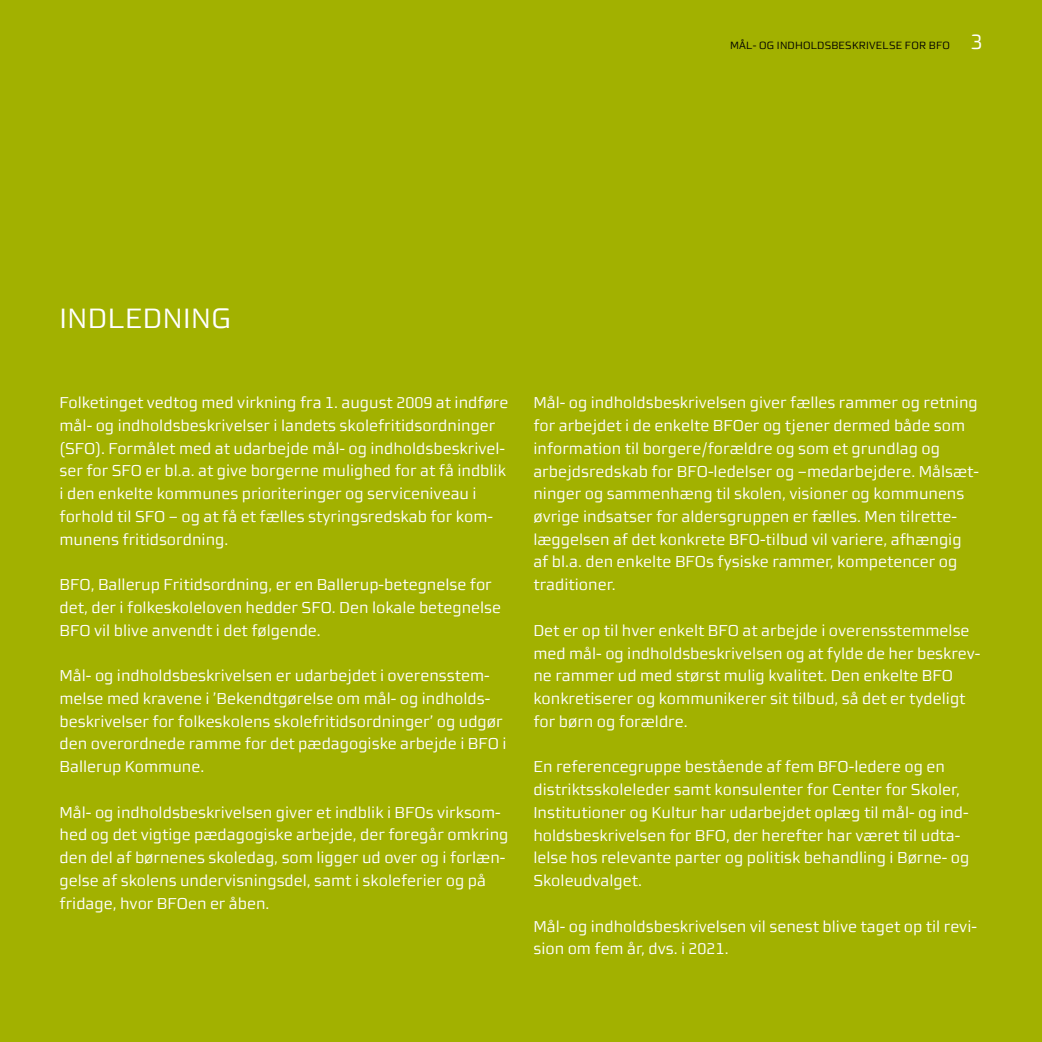
<style>
.page{position:relative;width:1042px;height:1042px;background:#a2b100}
.page>*{position:absolute;margin:0;border:0;box-sizing:border-box;transform-origin:0 0}
.t1{font:28px "Morgan Sans";letter-spacing:.02em;color:#fff}
.t2{font:15.75px/22.8px "Morgan Sans";color:#fff}
.t3{font:10.5px "Morgan Sans";letter-spacing:.02em;color:#000}
.s1{font-size:21px;color:#fff}
</style>
<div class="page">
<p class="t3" style="left:730px;top:39px;width:254px">MÅL- OG INDHOLDSBESKRIVELSE FOR BFO <span class="s1">3</span></p>
<h1 class="t1" style="left:60px;top:301px;width:173px">INDLEDNING</h1>
<p class="t2" style="left:60px;top:391px;width:450px">Folketinget vedtog med virkning fra 1. august 2009 at indføre mål- og indholdsbeskrivelser i landets skolefritidsordninger (SFO). Formålet med at udarbejde mål- og indholdsbeskrivel&shy;ser for SFO er bl.a. at give borgerne mulighed for at få indblik i den enkelte kommunes prioriteringer og serviceniveau i forhold til SFO – og at få et fælles styringsredskab for kom&shy;munens fritidsordning.</p>
<p class="t2" style="left:60px;top:573px;width:443px">BFO, Ballerup Fritidsordning, er en Ballerup-betegnelse for det, der i folkeskoleloven hedder SFO. Den lokale betegnelse<br>BFO vil blive anvendt i det følgende.</p>
<p class="t2" style="left:60px;top:664px;width:448px">Mål- og indholdsbeskrivelsen er udarbejdet i overensstem&shy;melse med kravene i ’Bekendtgørelse om mål- og indholds&shy;beskrivelser for folkeskolens skolefritidsordninger’ og udgør den overordnede ramme for det pædagogiske arbejde i BFO i Ballerup Kommune.</p>
<p class="t2" style="left:60px;top:800px;width:450px">Mål- og indholdsbeskrivelsen giver et indblik i BFOs virksom&shy;hed og det vigtige pædagogiske arbejde, der foregår omkring den del af børnenes skoledag, som ligger ud over og i forlæn&shy;gelse af skolens undervisningsdel, samt i skoleferier og på fridage, hvor BFOen er åben.</p>
<p class="t2" style="left:533px;top:391px;width:447px">Mål- og indholdsbeskrivelsen giver fælles rammer og retning for arbejdet i de enkelte BFOer og tjener dermed både som information til borgere/forældre og som et grundlag og arbejdsredskab for BFO-ledelser og –medarbejdere. Målsæt&shy;ninger og sammenhæng til skolen, visioner og kommunens øvrige indsatser for aldersgruppen er fælles. Men tilrette&shy;læggelsen af det konkrete BFO-tilbud vil variere, afhængig af bl.a. den enkelte BFOs fysiske rammer, kompetencer og traditioner.</p>
<p class="t2" style="left:533px;top:619px;width:449px">Det er op til hver enkelt BFO at arbejde i overensstemmelse med mål- og indholdsbeskrivelsen og at fylde de her beskrev&shy;ne rammer ud med størst mulig kvalitet. Den enkelte BFO konkretiserer og kommunikerer sit tilbud, så det er tydeligt for børn og forældre.</p>
<p class="t2" style="left:533px;top:755px;width:437px">En referencegruppe bestående af fem BFO-ledere og en distriktsskoleleder samt konsulenter for Center for Skoler, Institutioner og Kultur har udarbejdet oplæg til mål- og ind&shy;holdsbeskrivelsen for BFO, der herefter har været til udta&shy;lelse hos relevante parter og politisk behandling i Børne- og Skoleudvalget.</p>
<p class="t2" style="left:533px;top:914px;width:445px">Mål- og indholdsbeskrivelsen vil senest blive taget op til revi&shy;sion om fem år, dvs. i 2021.</p>
</div>
